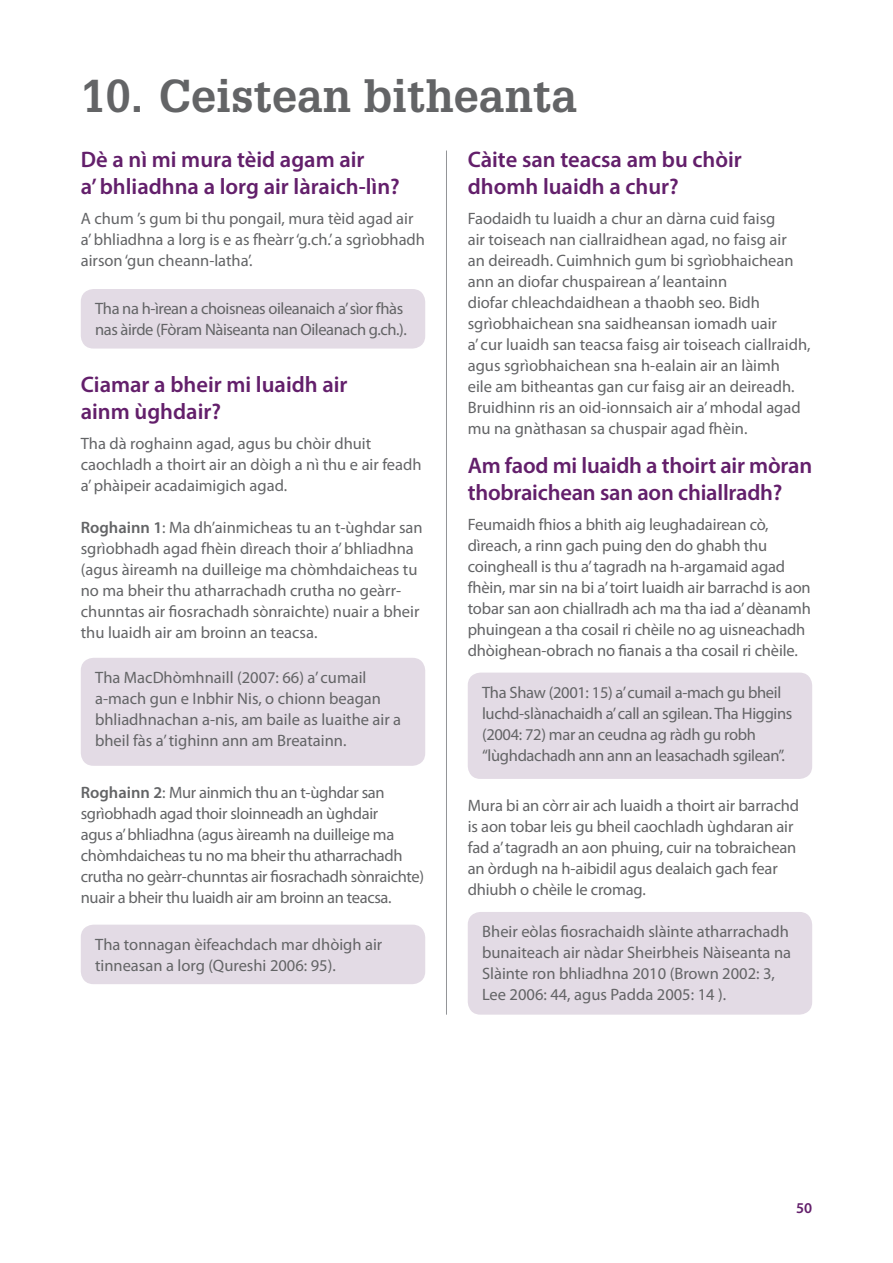
<style>
.page{position:relative;width:893px;height:1263px;background:#fff}
.page>*{position:absolute;margin:0;border:0;box-sizing:border-box;transform-origin:0 0}
.t1{font:700 45px "Glypha";color:#636466}
.t2{font:600 22.5px/27px "Myriad Pro";color:#631f6b}
.t3{font:16.5px/21px "Myriad Pro";color:#636466}
.t4{font:16.5px/21px "Myriad Pro";letter-spacing:-.02em;color:#636466}
.t5{font:16.5px/21px "Myriad Pro";letter-spacing:-.025em;color:#636466}
.t6{font:600 15px "Myriad Pro";color:#631f6b}
.s1{font-weight:600}
</style>
<div class="page">
<hr style="left:446px;top:151px;width:1px;height:864px;background:#939598">
<div style="left:81px;top:289px;width:344px;height:60px;background:#e3dbe5;border-radius:13px"></div>
<div style="left:81px;top:658px;width:344px;height:108px;background:#e3dbe5;border-radius:13px"></div>
<div style="left:81px;top:925px;width:344px;height:59px;background:#e3dbe5;border-radius:13px"></div>
<div style="left:468px;top:673px;width:344px;height:106px;background:#e3dbe5;border-radius:13px"></div>
<div style="left:468px;top:912px;width:344px;height:103px;background:#e3dbe5;border-radius:13px"></div>
<h1 class="t1" style="left:81px;top:68px;width:498px">10. Ceistean bitheanta</h1>
<h2 class="t2" style="left:81px;top:146px;width:321px">Dè a nì mi mura tèid agam air<br>a’ bhliadhna a lorg air làraich-lìn?</h2>
<p class="t3" style="left:81px;top:208px;width:346px">A chum ’s gum bi thu pongail, mura tèid agad air a’ bhliadhna a lorg is e as fheàrr ‘g.ch.’ a sgrìobhadh airson ‘gun cheann-latha’.</p>
<h2 class="t2" style="left:468px;top:146px;width:276px">Càite san teacsa am bu chòir dhomh luaidh a chur?</h2>
<p class="t3" style="left:468px;top:208px;width:344px">Faodaidh tu luaidh a chur an dàrna cuid faisg<br>air toiseach nan ciallraidhean agad, no faisg air<br>an deireadh. Cuimhnich gum bi sgrìobhaichean ann an diofar chuspairean a’ leantainn<br>diofar chleachdaidhean a thaobh seo. Bidh sgrìobhaichean sna saidheansan iomadh uair<br>a’ cur luaidh san teacsa faisg air toiseach ciallraidh, agus sgrìobhaichean sna h-ealain air an làimh<br>eile am bitheantas gan cur faisg air an deireadh.<br>Bruidhinn ris an oid-ionnsaich air a’ mhodal agad mu na gnàthasan sa chuspair agad fhèin.</p>
<p class="t5" style="left:95px;top:298px;width:313px">Tha na h-ìrean a choisneas oileanaich a’ sìor fhàs nas àirde (Fòram Nàiseanta nan Oileanach g.ch.).</p>
<h2 class="t2" style="left:81px;top:371px;width:268px">Ciamar a bheir mi luaidh air ainm ùghdair?</h2>
<p class="t3" style="left:81px;top:433px;width:342px">Tha dà roghainn agad, agus bu chòir dhuit caochladh a thoirt air an dòigh a nì thu e air feadh a’ phàipeir acadaimigich agad.</p>
<p class="t3" style="left:81px;top:517px;width:343px"><span class="s1">Roghainn 1</span>: Ma dh’ainmicheas tu an t-ùghdar san sgrìobhadh agad fhèin dìreach thoir a’ bhliadhna (agus àireamh na duilleige ma chòmhdaicheas tu no ma bheir thu atharrachadh crutha no geàrr&shy;chunntas air fiosrachadh sònraichte) nuair a bheir thu luaidh air am broinn an teacsa.</p>
<h2 class="t2" style="left:468px;top:452px;width:346px">Am faod mi luaidh a thoirt air mòran thobraichean san aon chiallradh?</h2>
<p class="t3" style="left:468px;top:514px;width:345px">Feumaidh fhios a bhith aig leughadairean cò, dìreach, a rinn gach puing den do ghabh thu coingheall is thu a’ tagradh na h-argamaid agad fhèin, mar sin na bi a’ toirt luaidh air barrachd is aon tobar san aon chiallradh ach ma tha iad a’ dèanamh phuingean a tha cosail ri chèile no ag uisneachadh dhòighean-obrach no fianais a tha cosail ri chèile.</p>
<p class="t3" style="left:95px;top:667px;width:308px">Tha MacDhòmhnaill (2007: 66) a’ cumail a-mach gun e Inbhir Nis, o chionn beagan bhliadhnachan a-nis, am baile as luaithe air a bheil fàs a’ tighinn ann am Breatainn.</p>
<p class="t4" style="left:81px;top:782px;width:345px"><span class="s1">Roghainn 2</span>: Mur ainmich thu an t-ùghdar san sgrìobhadh agad thoir sloinneadh an ùghdair<br>agus a’ bhliadhna (agus àireamh na duilleige ma chòmhdaicheas tu no ma bheir thu atharrachadh crutha no geàrr-chunntas air fiosrachadh sònraichte) nuair a bheir thu luaidh air am broinn an teacsa.</p>
<p class="t3" style="left:95px;top:933px;width:289px">Tha tonnagan èifeachdach mar dhòigh air tinneasan a lorg (Qureshi 2006: 95).</p>
<p class="t4" style="left:482px;top:681px;width:312px">Tha Shaw (2001: 15) a’ cumail a-mach gu bheil luchd-slànachaidh a’ call an sgilean. Tha Higgins (2004: 72) mar an ceudna ag ràdh gu robh “lùghdachadh ann ann an leasachadh sgilean”.</p>
<p class="t3" style="left:468px;top:795px;width:333px">Mura bi an còrr air ach luaidh a thoirt air barrachd is aon tobar leis gu bheil caochladh ùghdaran air fad a’ tagradh an aon phuing, cuir na tobraichean an òrdugh na h-aibidil agus dealaich gach fear dhiubh o chèile le cromag.</p>
<p class="t3" style="left:482px;top:921px;width:311px">Bheir eòlas fiosrachaidh slàinte atharrachadh bunaiteach air nàdar Sheirbheis Nàiseanta na Slàinte ron bhliadhna 2010 (Brown 2002: 3, Lee 2006: 44, agus Padda 2005: 14 ).</p>
<p class="t6" style="left:796px;top:1198px;width:18px">50</p>
</div>
